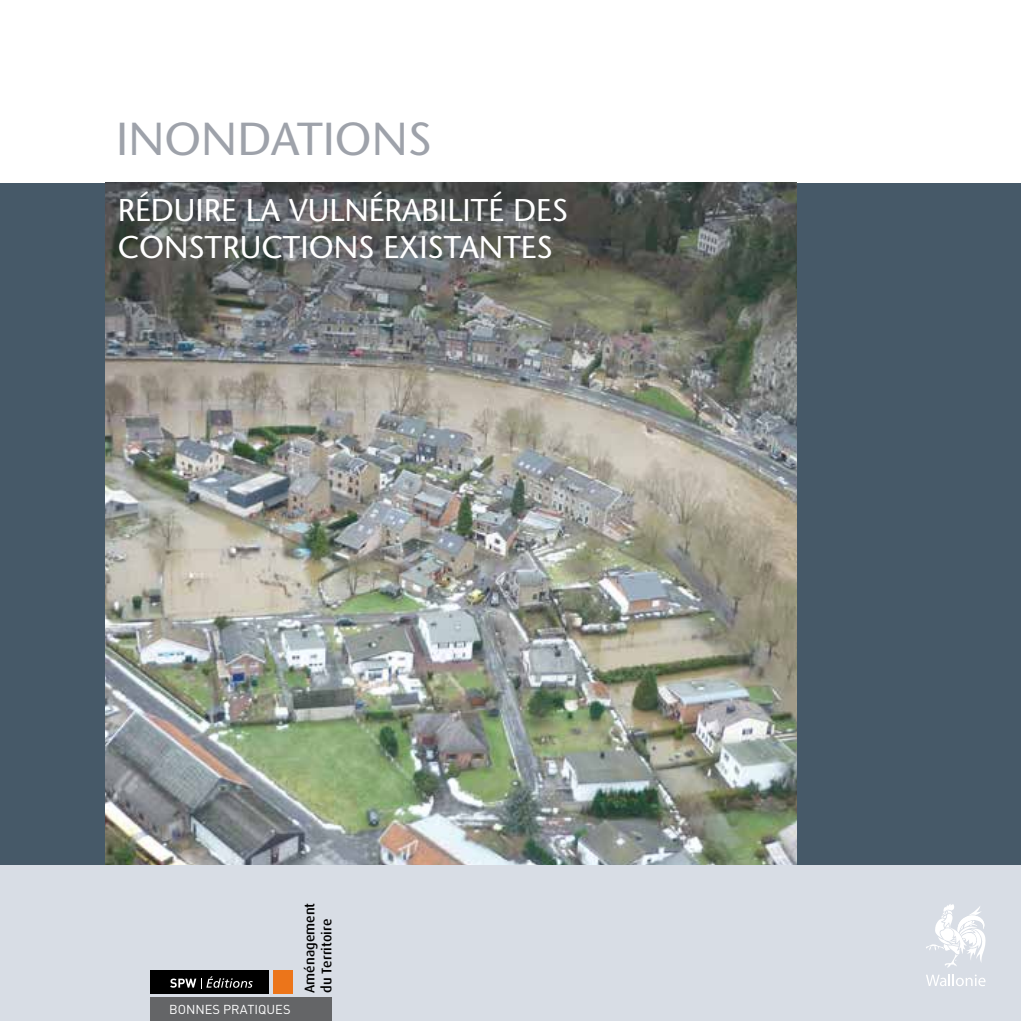
<style>
.page{position:relative;width:1021px;height:1021px;background:#fff}
.page>*{position:absolute;margin:0;border:0;box-sizing:border-box;transform-origin:0 0}
.t1{font:500 46.2px "Stone Sans Std";color:#9ea2aa}
.t2{font:500 31.4px/37.6px "Stone Sans Std";color:#fff}
.t3{font:500 14px/16.8px "Dax";color:#000}
.t4{font:12.8px "DIN";color:#fff}
</style>
<div class="page">
<div style="left:0;top:183px;width:1020px;height:752px;background:#465968"></div>
<img style="left:106px;top:183px;width:691px;height:682px">
<div style="left:0;top:865px;width:1020px;height:155px;background:#d8dde5"></div>
<svg style="left:926px;top:974px;width:59px;height:12px"></svg>
<svg style="left:926px;top:904px;width:60px;height:64px"></svg>
<div style="left:150px;top:970px;width:119px;height:24px;background:#000"></div>
<svg style="left:170px;top:976px;width:83px;height:12px"></svg>
<div style="left:272px;top:970px;width:20px;height:24px;background:#ec751a"></div>
<div style="left:150px;top:997px;width:182px;height:23px;background:#646567"></div>
<h1 class="t1" style="left:116px;top:112px;width:317px">I NONDATIONS</h1>
<p class="t2" style="left:118px;top:191px;width:452px">RÉDUIRE LA VULNÉRABILITÉ DES<br>CONSTRUCTIONS EXISTANTES</p>
<p class="t4" style="left:169px;top:1001px;width:123px">BONNES PRATIQUES</p>
<p class="t3" style="left:301px;top:992px;width:92px;rotate:-90deg">Aménagement du Territoire</p>
</div>
